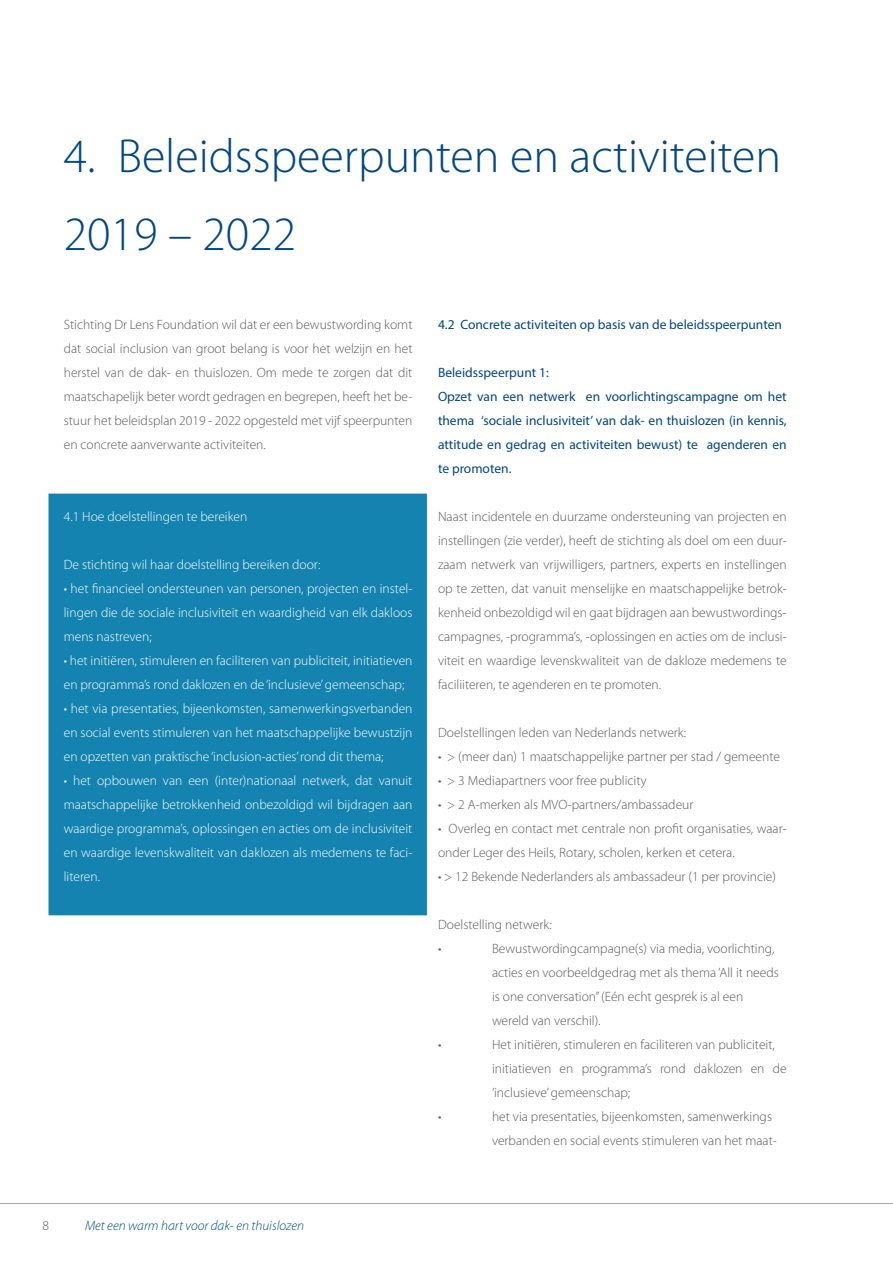
<style>
.page{position:relative;width:893px;height:1263px;background:#fff}
.page>*{position:absolute;margin:0;border:0;box-sizing:border-box;transform-origin:0 0}
.t1{font:300 48px/78px "Myriad Pro";color:#004785}
.t2{font:300 13.5px/24px "Myriad Pro";color:#58595b}
.t3{font:300 13.5px/24px "Myriad Pro";color:#fff;text-align:justify}
.t4{font:13.5px/24px "Myriad Pro";color:#004785}
.t5{font:italic 300 13.5px "Myriad Pro";color:#004785}
</style>
<div class="page">
<div style="left:49px;top:494px;width:378px;height:421px;background:#1483b0"></div>
<hr style="left:0;top:1203px;width:893px;height:1px;background:#a7a9ac">
<h1 class="t1" style="left:64px;top:118px;width:719px">4. Beleidsspeerpunten en activiteiten<br>2019 – 2022</h1>
<p class="t2" style="left:64px;top:313px;width:350px;text-align:justify">Stichting Dr Lens Foundation wil dat er een bewustwording komt dat social inclusion van groot belang is voor het welzijn en het herstel van de dak- en thuislozen. Om mede te zorgen dat dit maatschapelijk beter wordt gedragen en begrepen, heeft het be&shy;stuur het beleidsplan 2019 - 2022 opgesteld met vijf speerpunten en concrete aanverwante activiteiten.</p>
<p class="t3" style="left:64px;top:505px;width:185px">4.1 Hoe doelstellingen te bereiken</p>
<p class="t3" style="left:64px;top:553px;width:258px">De stichting wil haar doelstelling bereiken door:</p>
<p class="t3" style="left:64px;top:577px;width:350px">• het financieel ondersteunen van personen, projecten en instel&shy;lingen die de sociale inclusiviteit en waardigheid van elk dakloos mens nastreven;</p>
<p class="t3" style="left:64px;top:649px;width:350px">• het initiëren, stimuleren en faciliteren van publiciteit, initiatieven en programma’s rond daklozen en de ‘inclusieve’ gemeenschap;</p>
<p class="t3" style="left:64px;top:697px;width:350px">• het via presentaties, bijeenkomsten, samenwerkingsverbanden en social events stimuleren van het maatschappelijke bewustzijn en opzetten van praktische ‘inclusion-acties’ rond dit thema;</p>
<p class="t3" style="left:64px;top:769px;width:350px">• het opbouwen van een (inter)nationaal netwerk, dat vanuit maatschappelijke betrokkenheid onbezoldigd wil bijdragen aan waardige programma’s, oplossingen en acties om de inclusiviteit en waardige levenskwaliteit van daklozen als medemens te faci&shy;literen.</p>
<p class="t4" style="left:438px;top:312px;width:346px">4.2 Concrete activiteiten op basis van de beleidsspeerpunten</p>
<p class="t4" style="left:438px;top:360px;width:350px">Beleidsspeerpunt 1:<br>Opzet van een netwerk en voorlichtingscampagne om het thema ‘sociale inclusiviteit’ van dak- en thuislozen (in kennis, attitude en gedrag en activiteiten bewust) te agenderen en te promoten.</p>
<p class="t2" style="left:438px;top:505px;width:350px;text-align:justify">Naast incidentele en duurzame ondersteuning van projecten en instellingen (zie verder), heeft de stichting als doel om een duur&shy;zaam netwerk van vrijwilligers, partners, experts en instellingen op te zetten, dat vanuit menselijke en maatschappelijke betrok&shy;kenheid onbezoldigd wil en gaat bijdragen aan bewustwordings&shy;campagnes, -programma’s, -oplossingen en acties om de inclusi&shy;viteit en waardige levenskwaliteit van de dakloze medemens te faciliiteren, te agenderen en te promoten.</p>
<p class="t2" style="left:438px;top:721px;width:250px">Doelstellingen leden van Nederlands netwerk:</p>
<p class="t2" style="left:438px;top:745px;width:343px">• &gt; (meer dan) 1 maatschappelijke partner per stad / gemeente</p>
<p class="t2" style="left:438px;top:769px;width:210px">• &gt; 3 Mediapartners voor free publicity</p>
<p class="t2" style="left:438px;top:793px;width:257px">• &gt; 2 A-merken als MVO-partners/ambassadeur</p>
<p class="t2" style="left:438px;top:817px;width:350px">• Overleg en contact met centrale non profit organisaties, waar&shy;onder Leger des Heils, Rotary, scholen, kerken et cetera.</p>
<p class="t2" style="left:438px;top:865px;width:340px">• &gt; 12 Bekende Nederlanders als ambassadeur (1 per provincie)</p>
<p class="t2" style="left:438px;top:913px;width:115px">Doelstelling netwerk: •</p>
<p class="t2" style="left:492px;top:937px;width:288px">Bewustwordingcampagne(s) via media, voorlichting, acties en voorbeeldgedrag met als thema ‘All it needs is one conversation” (Eén echt gesprek is al een wereld van verschil).</p>
<p class="t2" style="left:438px;top:1033px;width:5px">•</p>
<p class="t2" style="left:492px;top:1033px;width:296px">Het initiëren, stimuleren en faciliteren van publiciteit, initiatieven en programma’s rond daklozen en de ‘inclusieve’ gemeenschap;</p>
<p class="t2" style="left:438px;top:1105px;width:5px">•</p>
<p class="t2" style="left:492px;top:1105px;width:286px">het via presentaties, bijeenkomsten, samenwerkings verbanden en social events stimuleren van het maat-</p>
<p class="t2" style="left:43px;top:1213px;width:8px">8</p>
<p class="t5" style="left:85px;top:1219px;width:220px">Met een warm hart voor dak- en thuislozen</p>
</div>
